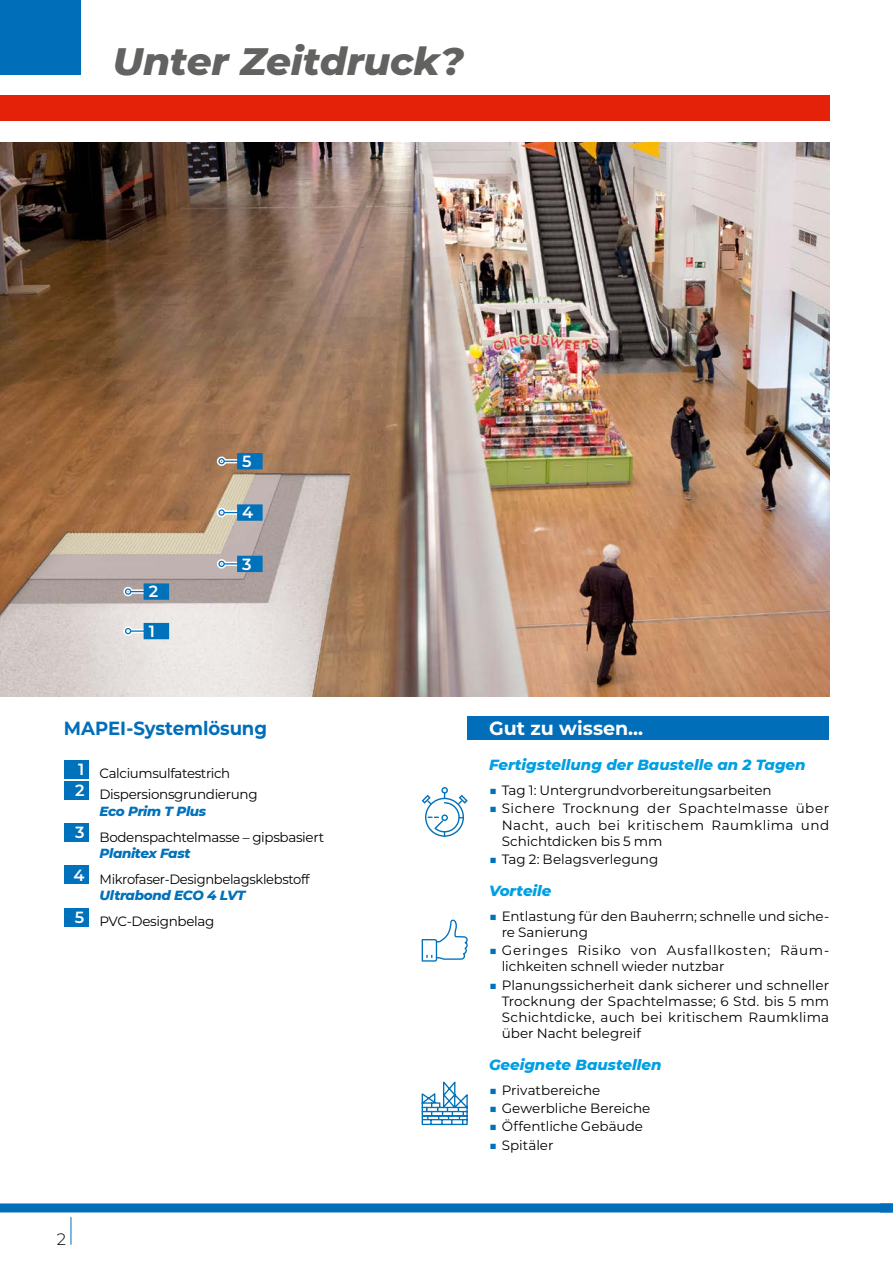
<style>
.page{position:relative;width:893px;height:1263px;background:#fff}
.page>*{position:absolute;margin:0;border:0;box-sizing:border-box;transform-origin:0 0}
.t1{font:italic 800 39px "Montserrat";letter-spacing:-.01em;color:#626261}
.t2{font:700 19.05px "Montserrat";letter-spacing:-.005em;color:#006eb9;scale:.95 1}
.t3{font:700 19.05px "Montserrat";color:#fff}
.t4{font:300 16.5px "Montserrat";color:#000}
.t5{font:600 16.2px "Montserrat";color:#fff}
.t6{font:italic 800 15px "Montserrat";color:#009fe3}
.t7{font:13.5px/16.2px "Montserrat";color:#000;text-align:justify}
.t8{font:13.5px/26.2px "Montserrat";letter-spacing:-.025em;color:#000}
.t9{font:13.5px/16.2px "Montserrat";letter-spacing:.035em;color:#000}
.t10{font:italic 800 13.5px/26.2px "Montserrat";letter-spacing:-.025em;color:#0071bb}
.s1{font-weight:800;font-style:italic;color:#0071bb}
.s2{font-weight:400;font-style:normal;color:#000}
.s3{color:#0071bb}
</style>
<div class="page">
<div style="left:0;top:1203px;width:893px;height:9px;background:#006eb9"></div>
<svg style="left:71px;top:1217px;width:1px;height:28px"></svg>
<div style="left:0;top:96px;width:829px;height:25px;background:#e4220a"></div>
<div style="left:0;top:0;width:81px;height:74px;background:#006eb9"></div>
<img style="left:0;top:142px;width:829px;height:554px">
<svg style="left:122px;top:623px;width:47px;height:16px"></svg>
<svg style="left:122px;top:583px;width:47px;height:17px"></svg>
<svg style="left:216px;top:556px;width:47px;height:16px"></svg>
<svg style="left:216px;top:504px;width:47px;height:17px"></svg>
<svg style="left:216px;top:453px;width:47px;height:16px"></svg>
<div style="left:64px;top:760px;width:24px;height:18px;background:#0071bb"></div>
<div style="left:64px;top:781px;width:24px;height:18px;background:#0071bb"></div>
<div style="left:64px;top:823px;width:24px;height:19px;background:#0071bb"></div>
<div style="left:64px;top:866px;width:24px;height:18px;background:#0071bb"></div>
<div style="left:64px;top:908px;width:24px;height:18px;background:#0071bb"></div>
<div style="left:468px;top:716px;width:361px;height:24px;background:#006eb9"></div>
<svg style="left:422px;top:787px;width:46px;height:50px"></svg>
<svg style="left:421px;top:1081px;width:47px;height:45px"></svg>
<svg style="left:421px;top:919px;width:47px;height:43px"></svg>
<h1 class="t1" style="left:113px;top:32px;width:353px">Unter Zeitdruck?</h1>
<p class="t5" style="left:242px;top:450px;width:11px">5</p>
<p class="t5" style="left:242px;top:501px;width:12px">4</p>
<p class="t5" style="left:149px;top:580px;width:11px">2</p>
<p class="t5" style="left:149px;top:619px;width:8px">1</p>
<p class="t5" style="left:242px;top:552px;width:11px">3</p>
<h2 class="t2" style="left:64px;top:714px;width:215px">MAPEI-Systemlösung</h2>
<p class="t8" style="left:75px;top:762px;width:184px;line-height:21.1px"><sup>1</sup> Calciumsulfatestrich<br><sup>2</sup> Dispersionsgrundierung</p>
<p class="t8" style="left:75px;top:797px;width:251px;text-indent:24px"><span class="s1">Eco Prim T Plus<br></span><sup>3</sup> Bodenspachtelmasse – gipsbasiert</p>
<p class="t8" style="left:73px;top:839px;width:238px;text-indent:26px"><span class="s1">Planitex Fast<br></span><sup>4</sup> Mikrofaser-Designbelagsklebstoff</p>
<p class="t10" style="left:75px;top:881px;width:172px;text-indent:25px">Ultrabond ECO 4 LVT<br><sup>5</sup> <span class="s2">PVC-Designbelag</span></p>
<p class="t4" style="left:57px;top:1227px;width:11px">2</p>
<h2 class="t3" style="left:489px;top:714px;width:156px">Gut zu wissen...</h2>
<p class="t6" style="left:489px;top:754px;width:318px">Fertigstellung der Baustelle an 2 Tagen</p>
<p class="t7" style="left:489px;top:782px;width:284px"><span class="s3">■</span> Tag 1: Untergrundvorbereitungsarbeiten</p>
<p class="t7" style="left:502px;top:800px;width:329px;text-indent:-13px"><span class="s3">■</span> Sichere Trocknung der Spachtelmasse über Nacht, auch bei kritischem Raumklima und Schichtdicken bis 5 mm</p>
<p class="t7" style="left:489px;top:851px;width:171px"><span class="s3">■</span> Tag 2: Belagsverlegung</p>
<p class="t6" style="left:489px;top:880px;width:64px">Vorteile</p>
<p class="t7" style="left:502px;top:907px;width:329px;text-indent:-13px"><span class="s3">■</span> Entlastung für den Bauherrn; schnelle und siche&shy;re Sanierung</p>
<p class="t9" style="left:502px;top:942px;width:329px;text-indent:-13px"><span class="s3">■</span> Geringes Risiko von Ausfallkosten; Räum&shy;lichkeiten schnell wieder nutzbar</p>
<p class="t7" style="left:502px;top:976px;width:329px;text-indent:-13px"><span class="s3">■</span> Planungssicherheit dank sicherer und schneller Trocknung der Spachtelmasse; 6 Std. bis 5 mm Schichtdicke, auch bei kritischem Raumklima über Nacht belegreif</p>
<p class="t6" style="left:489px;top:1054px;width:174px">Geeignete Baustellen</p>
<p class="t7" style="left:489px;top:1081px;width:113px"><span class="s3">■</span> Privatbereiche</p>
<p class="t7" style="left:489px;top:1100px;width:163px"><span class="s3">■</span> Gewerbliche Bereiche</p>
<p class="t7" style="left:489px;top:1118px;width:156px"><span class="s3">■</span> Öffentliche Gebäude</p>
<p class="t7" style="left:489px;top:1136px;width:66px"><span class="s3">■</span> Spitäler</p>
</div>
